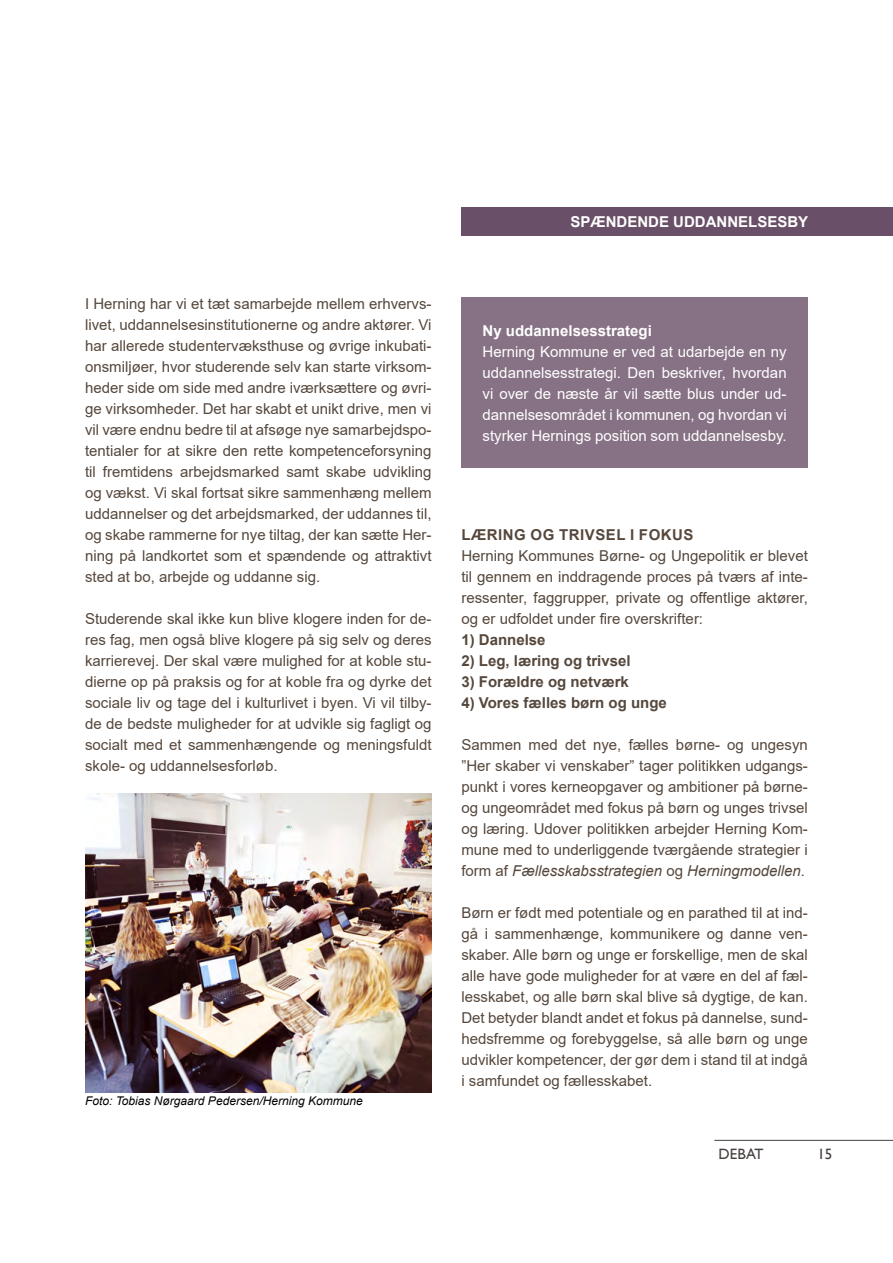
<style>
.page{position:relative;width:893px;height:1263px;background:#fff}
.page>*{position:absolute;margin:0;border:0;box-sizing:border-box;transform-origin:0 0}
.t1{font:15px/21px "Arial";color:#55473c;text-align:justify}
.t2{font:15px/21px "Arial";color:#fff;text-align:justify}
.t3{font:700 15px "Arial";color:#55473c}
.t4{font:700 15px "Arial";color:#fff}
.t5{font:700 15px "Arial";letter-spacing:.035em;color:#55473c}
.t6{font:15px "Gill Sans";color:#47413f}
.t7{font:italic 12px "Arial";color:#000}
.s1{font-style:italic}
</style>
<div class="page">
<hr style="left:714px;top:1140px;width:179px;height:1px;background:#47413f">
<div style="left:461px;top:207px;width:432px;height:29px;background:#694f67"></div>
<img style="left:85px;top:794px;width:347px;height:298px">
<div style="left:461px;top:298px;width:347px;height:170px;background:#877285"></div>
<p class="t1" style="left:85px;top:293px;width:348px">I Herning har vi et tæt samarbejde mellem erhvervs&shy;livet, uddannelsesinstitutionerne og andre aktører. Vi har allerede studentervæksthuse og øvrige inkubati&shy;onsmiljøer, hvor studerende selv kan starte virksom&shy;heder side om side med andre iværksættere og øvri&shy;ge virksomheder. Det har skabt et unikt drive, men vi vil være endnu bedre til at afsøge nye samarbejdspo&shy;tentialer for at sikre den rette kompetenceforsyning til fremtidens arbejdsmarked samt skabe udvikling og vækst. Vi skal fortsat sikre sammenhæng mellem uddannelser og det arbejdsmarked, der uddannes til, og skabe rammerne for nye tiltag, der kan sætte Her&shy;ning på landkortet som et spændende og attraktivt sted at bo, arbejde og uddanne sig.</p>
<p class="t1" style="left:85px;top:608px;width:348px">Studerende skal ikke kun blive klogere inden for de&shy;res fag, men også blive klogere på sig selv og deres karrierevej. Der skal være mulighed for at koble stu&shy;dierne op på praksis og for at koble fra og dyrke det sociale liv og tage del i kulturlivet i byen. Vi vil tilby&shy;de de bedste muligheder for at udvikle sig fagligt og socialt med et sammenhængende og meningsfuldt skole- og uddannelsesforløb.</p>
<p class="t7" style="left:85px;top:1093px;width:279px">Foto: Tobias Nørgaard Pedersen/Herning Kommune</p>
<p class="t4" style="left:571px;top:211px;width:239px">SPÆNDENDE UDDANNELSESBY</p>
<p class="t4" style="left:483px;top:320px;width:171px">Ny uddannelsesstrategi</p>
<p class="t2" style="left:483px;top:341px;width:306px">Herning Kommune er ved at udarbejde en ny uddannelsesstrategi. Den beskriver, hvordan vi over de næste år vil sætte blus under ud&shy;dannelsesområdet i kommunen, og hvordan vi styrker Hernings position som uddannelsesby.</p>
<p class="t5" style="left:462px;top:524px;width:233px">LÆRING OG TRIVSEL I FOKUS</p>
<p class="t1" style="left:461px;top:545px;width:348px">Herning Kommunes Børne- og Ungepolitik er blevet til gennem en inddragende proces på tværs af inte&shy;ressenter, faggrupper, private og offentlige aktører, og er udfoldet under fire overskrifter:</p>
<p class="t3" style="left:461px;top:629px;width:86px">1) Dannelse</p>
<p class="t3" style="left:461px;top:650px;width:171px">2) Leg, læring og trivsel</p>
<p class="t3" style="left:461px;top:671px;width:169px">3) Forældre og netværk</p>
<p class="t3" style="left:461px;top:692px;width:207px">4) Vores fælles børn og unge</p>
<p class="t1" style="left:461px;top:734px;width:348px">Sammen med det nye, fælles børne- og ungesyn ”Her skaber vi venskaber” tager politikken udgangs&shy;punkt i vores kerneopgaver og ambitioner på børne&shy;og ungeområdet med fokus på børn og unges trivsel og læring. Udover politikken arbejder Herning Kom&shy;mune med to underliggende tværgående strategier i form af <span class="s1">Fællesskabsstrategien</span> og <span class="s1">Herningmodellen</span>.</p>
<p class="t1" style="left:461px;top:902px;width:348px">Børn er født med potentiale og en parathed til at ind&shy;gå i sammenhænge, kommunikere og danne ven&shy;skaber. Alle børn og unge er forskellige, men de skal alle have gode muligheder for at være en del af fæl&shy;lesskabet, og alle børn skal blive så dygtige, de kan.<br>Det betyder blandt andet et fokus på dannelse, sund&shy;hedsfremme og forebyggelse, så alle børn og unge udvikler kompetencer, der gør dem i stand til at indgå i samfundet og fællesskabet.</p>
<p class="t6" style="left:719px;top:1145px;width:47px">DEBAT</p>
<p class="t6" style="left:817px;top:1145px;width:16px">15</p>
</div>
